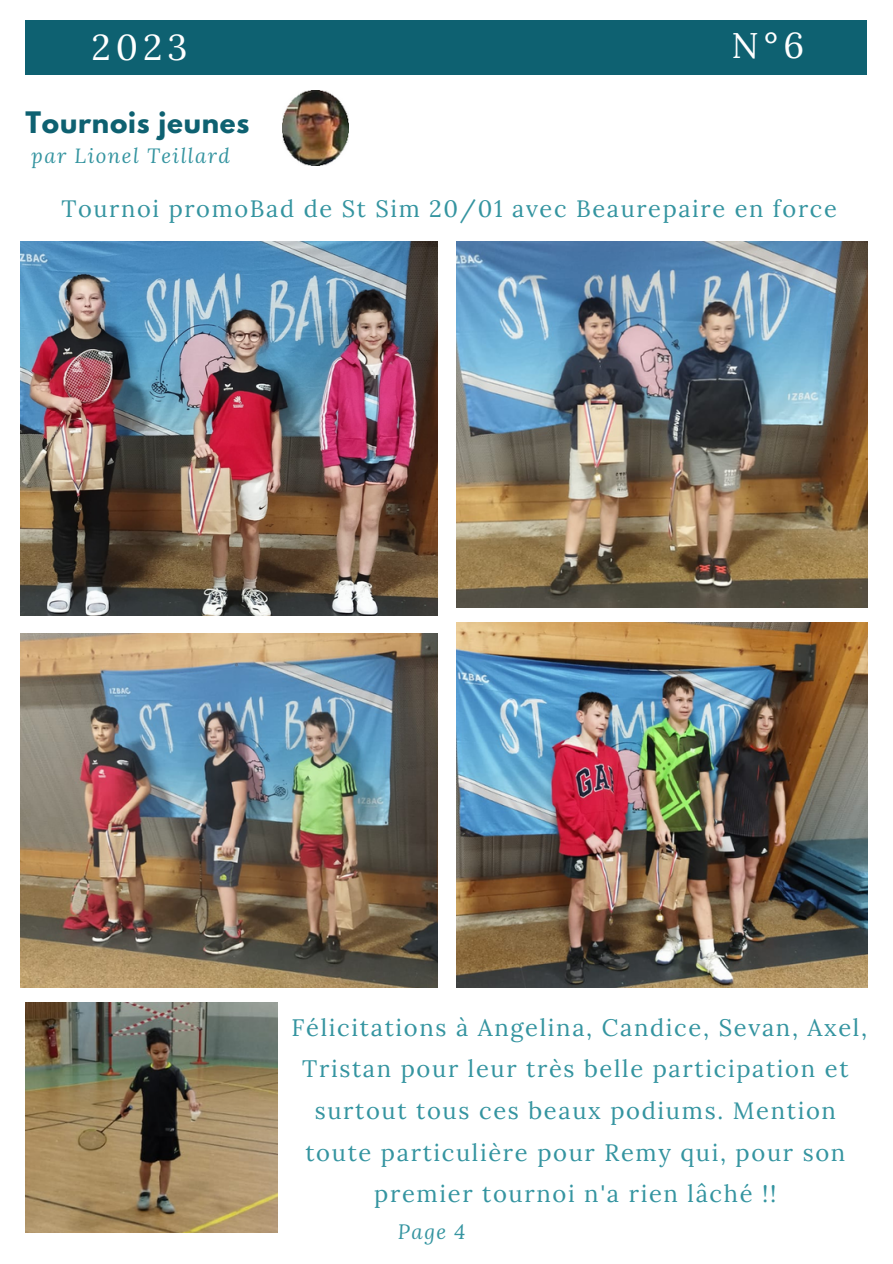
<style>
.page{position:relative;width:893px;height:1264px;background:#fff}
.page>*{position:absolute;margin:0;border:0;box-sizing:border-box;transform-origin:0 0}
.t1{font:35.85px "Lora";color:#fff}
.t2{font:700 26.25px "League Spartan";letter-spacing:.03em;color:#0e6171}
.t3{font:23.7px/41.5px "Lora";letter-spacing:.07em;color:#3494a0;text-align:center}
.t4{font:23.55px "Lora";letter-spacing:.07em;color:#3494a0}
.t5{font:italic 20.55px "Lora";color:#3494a0}
.t6{font:italic 20.4px "Lora";letter-spacing:.07em;color:#3494a0}
</style>
<div class="page">
<div style="left:25px;top:21px;width:841px;height:54px;background:#0e6171"></div>
<img style="left:457px;top:242px;width:410px;height:365px">
<img style="left:21px;top:242px;width:417px;height:373px">
<img style="left:21px;top:633px;width:417px;height:354px">
<img style="left:457px;top:622px;width:410px;height:365px">
<img style="left:25px;top:1002px;width:252px;height:230px">
<img style="left:283px;top:90px;width:65px;height:75px">
<h1 class="t1" style="left:92px;top:24px;width:97px">2023</h1>
<h1 class="t1" style="left:731px;top:22px;width:74px">N°6</h1>
<p class="t2" style="left:25px;top:110px;width:225px">Tournois jeunes</p>
<p class="t6" style="left:31px;top:142px;width:200px">par Lionel Teillard</p>
<p class="t4" style="left:61px;top:193px;width:777px">Tournoi promoBad de St Sim 20/01 avec Beaurepaire en force</p>
<p class="t3" style="left:291px;top:1006px;width:577px">Félicitations à Angelina, Candice, Sevan, Axel, Tristan pour leur très belle participation et surtout tous ces beaux podiums. Mention toute particulière pour Remy qui, pour son premier tournoi n'a rien lâché !!</p>
<p class="t5" style="left:398px;top:1217px;width:69px">Page 4</p>
</div>
